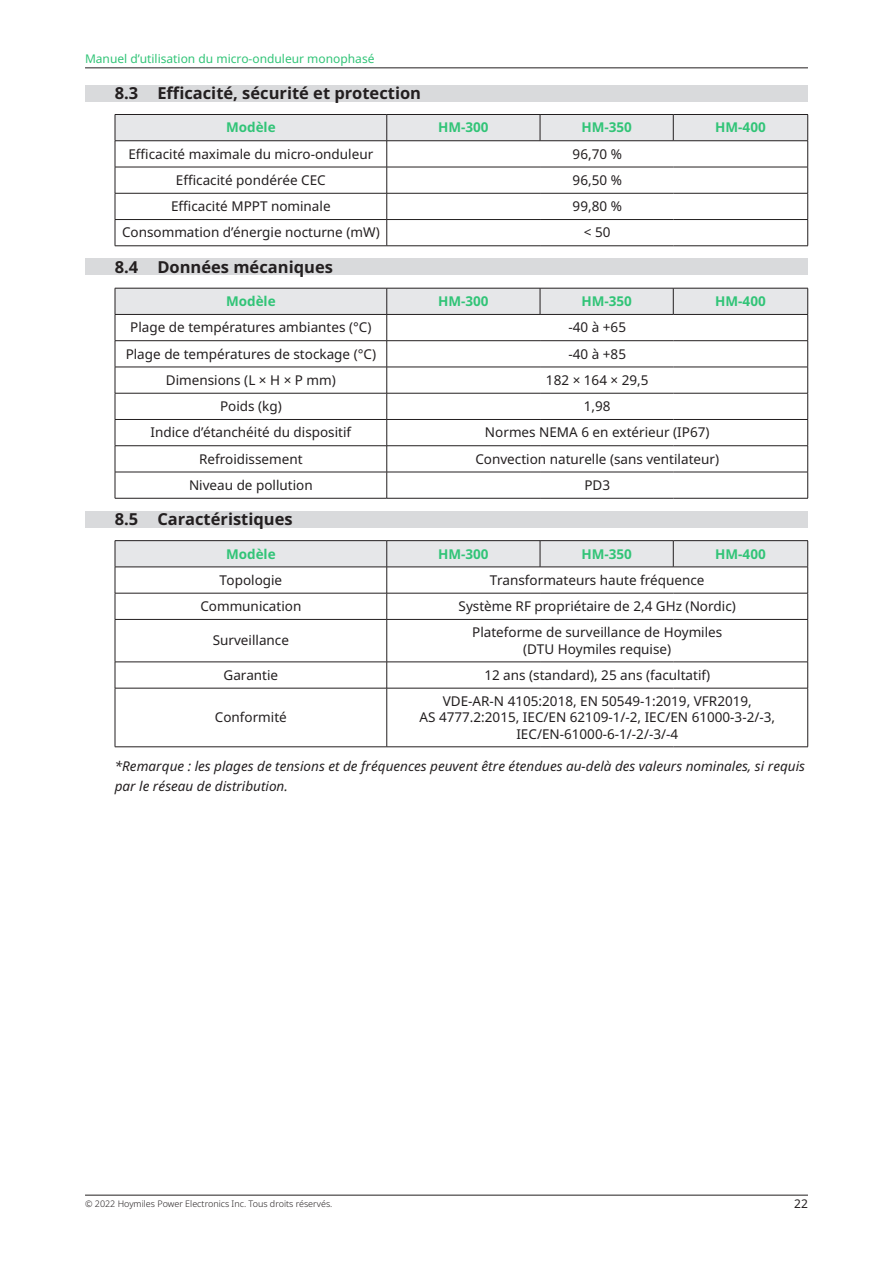
<style>
.page{position:relative;width:893px;height:1263px;background:#fff}
.page>*{position:absolute;margin:0;border:0;box-sizing:border-box;transform-origin:0 0}
.t1{font:700 16.5px "Noto Sans";color:#231f20}
.t2{font:13.5px/16.2px "Noto Sans";color:#231f20;text-align:center}
.t3{font:italic 13.5px/19.5px "Noto Sans";color:#231f20}
.t4{font:700 13.5px "Noto Sans";color:#31c477}
.t5{font:12px "Noto Sans";color:#31c477}
.t6{font:12px "Noto Sans";color:#231f20}
.t7{font:300 9px "Noto Sans";color:#231f20}
</style>
<div class="page">
<hr style="left:85px;top:1195px;width:723px;height:1px;background:#231f20">
<hr style="left:85px;top:68px;width:723px;height:1px;background:#231f20">
<div style="left:85px;top:85px;width:723px;height:17px;background:#d9dadc"></div>
<div style="left:85px;top:259px;width:723px;height:16px;background:#d9dadc"></div>
<div style="left:85px;top:511px;width:723px;height:17px;background:#d9dadc"></div>
<svg style="left:115px;top:114px;width:693px;height:132px"></svg>
<hr style="left:115px;top:246px;width:272px;height:1px;background:#231f20">
<hr style="left:387px;top:246px;width:153px;height:1px;background:#231f20">
<hr style="left:540px;top:246px;width:133px;height:1px;background:#231f20">
<hr style="left:673px;top:246px;width:135px;height:1px;background:#231f20">
<svg style="left:115px;top:288px;width:693px;height:210px"></svg>
<hr style="left:115px;top:498px;width:272px;height:1px;background:#231f20">
<hr style="left:387px;top:498px;width:153px;height:1px;background:#231f20">
<hr style="left:540px;top:498px;width:133px;height:1px;background:#231f20">
<hr style="left:673px;top:498px;width:135px;height:1px;background:#231f20">
<hr style="left:115px;top:540px;width:272px;height:1px;background:#231f20">
<hr style="left:387px;top:540px;width:153px;height:1px;background:#231f20">
<hr style="left:540px;top:540px;width:133px;height:1px;background:#231f20">
<hr style="left:673px;top:540px;width:135px;height:1px;background:#231f20">
<svg style="left:115px;top:541px;width:693px;height:78px"></svg>
<hr style="left:115px;top:619px;width:272px;height:1px;background:#231f20">
<hr style="left:115px;top:620px;width:1px;height:42px;background:#231f20">
<hr style="left:387px;top:619px;width:153px;height:1px;background:#231f20">
<hr style="left:386px;top:620px;width:1px;height:42px;background:#231f20">
<hr style="left:540px;top:619px;width:133px;height:1px;background:#231f20">
<hr style="left:673px;top:619px;width:135px;height:1px;background:#231f20">
<hr style="left:807px;top:620px;width:1px;height:42px;background:#231f20">
<hr style="left:115px;top:662px;width:272px;height:1px;background:#231f20">
<svg style="left:115px;top:662px;width:1px;height:26px"></svg>
<hr style="left:387px;top:662px;width:153px;height:1px;background:#231f20">
<svg style="left:386px;top:662px;width:1px;height:26px"></svg>
<hr style="left:540px;top:662px;width:133px;height:1px;background:#231f20">
<hr style="left:673px;top:662px;width:135px;height:1px;background:#231f20">
<svg style="left:807px;top:662px;width:1px;height:26px"></svg>
<hr style="left:115px;top:688px;width:272px;height:1px;background:#231f20">
<hr style="left:115px;top:688px;width:1px;height:59px;background:#231f20">
<hr style="left:387px;top:688px;width:153px;height:1px;background:#231f20">
<hr style="left:386px;top:688px;width:1px;height:59px;background:#231f20">
<hr style="left:540px;top:688px;width:133px;height:1px;background:#231f20">
<hr style="left:673px;top:688px;width:135px;height:1px;background:#231f20">
<hr style="left:807px;top:688px;width:1px;height:59px;background:#231f20">
<hr style="left:115px;top:746px;width:272px;height:1px;background:#231f20">
<hr style="left:387px;top:746px;width:153px;height:1px;background:#231f20">
<hr style="left:540px;top:746px;width:133px;height:1px;background:#231f20">
<hr style="left:673px;top:746px;width:135px;height:1px;background:#231f20">
<p class="t5" style="left:85px;top:51px;width:291px">Manuel d’utilisation du micro-onduleur monophasé</p>
<p class="t1" style="left:115px;top:82px;width:308px">8.3 Efficacité, sécurité et protection</p>
<p class="t4" style="left:226px;top:118px;width:51px">Modèle</p>
<p class="t4" style="left:438px;top:118px;width:52px">HM-300</p>
<p class="t4" style="left:581px;top:118px;width:52px">HM-350</p>
<p class="t4" style="left:715px;top:118px;width:52px">HM-400</p>
<p class="t2" style="left:128px;top:145px;width:246px">Efficacité maximale du micro-onduleur</p>
<p class="t2" style="left:573px;top:145px;width:51px">96,70 %</p>
<p class="t2" style="left:176px;top:172px;width:151px">Efficacité pondérée CEC</p>
<p class="t2" style="left:573px;top:172px;width:51px">96,50 %</p>
<p class="t2" style="left:171px;top:198px;width:161px">Efficacité MPPT nominale</p>
<p class="t2" style="left:573px;top:198px;width:51px">99,80 %</p>
<p class="t2" style="left:122px;top:224px;width:259px">Consommation d’énergie nocturne (mW)</p>
<p class="t2" style="left:584px;top:224px;width:28px">&lt; 50</p>
<p class="t1" style="left:115px;top:255px;width:220px">8.4 Données mécaniques</p>
<p class="t4" style="left:226px;top:292px;width:51px">Modèle</p>
<p class="t4" style="left:438px;top:292px;width:52px">HM-300</p>
<p class="t4" style="left:581px;top:292px;width:52px">HM-350</p>
<p class="t4" style="left:715px;top:292px;width:52px">HM-400</p>
<p class="t2" style="left:130px;top:319px;width:243px">Plage de températures ambiantes (°C)</p>
<p class="t2" style="left:568px;top:319px;width:59px">-40 à +65</p>
<p class="t2" style="left:126px;top:345px;width:252px">Plage de températures de stockage (°C)</p>
<p class="t2" style="left:568px;top:345px;width:59px">-40 à +85</p>
<p class="t2" style="left:166px;top:372px;width:171px">Dimensions (L × H × P mm)</p>
<p class="t2" style="left:546px;top:372px;width:104px">182 × 164 × 29,5</p>
<p class="t2" style="left:220px;top:398px;width:63px">Poids (kg)</p>
<p class="t2" style="left:584px;top:398px;width:28px">1,98</p>
<p class="t2" style="left:151px;top:424px;width:202px">Indice d’étanchéité du dispositif</p>
<p class="t2" style="left:485px;top:424px;width:226px">Normes NEMA 6 en extérieur (IP67)</p>
<p class="t2" style="left:199px;top:450px;width:105px">Refroidissement</p>
<p class="t2" style="left:475px;top:450px;width:245px">Convection naturelle (sans ventilateur)</p>
<p class="t2" style="left:189px;top:477px;width:125px">Niveau de pollution</p>
<p class="t2" style="left:584px;top:477px;width:27px">PD3</p>
<p class="t1" style="left:115px;top:508px;width:179px">8.5 Caractéristiques</p>
<p class="t4" style="left:226px;top:544px;width:51px">Modèle</p>
<p class="t4" style="left:438px;top:544px;width:52px">HM-300</p>
<p class="t4" style="left:581px;top:544px;width:52px">HM-350</p>
<p class="t4" style="left:715px;top:544px;width:52px">HM-400</p>
<p class="t2" style="left:219px;top:571px;width:64px">Topologie</p>
<p class="t2" style="left:490px;top:571px;width:216px">Transformateurs haute fréquence</p>
<p class="t2" style="left:200px;top:598px;width:103px">Communication</p>
<p class="t2" style="left:459px;top:598px;width:279px">Système RF propriétaire de 2,4 GHz (Nordic)</p>
<p class="t2" style="left:213px;top:632px;width:78px">Surveillance</p>
<p class="t2" style="left:472px;top:624px;width:252px">Plateforme de surveillance de Hoymiles</p>
<p class="t2" style="left:523px;top:640px;width:149px">(DTU Hoymiles requise)</p>
<p class="t2" style="left:224px;top:666px;width:56px">Garantie</p>
<p class="t2" style="left:484px;top:666px;width:227px">12 ans (standard), 25 ans (facultatif)</p>
<p class="t2" style="left:215px;top:709px;width:74px">Conformité</p>
<p class="t2" style="left:419px;top:693px;width:357px">VDE-AR-N 4105:2018, EN 50549-1:2019, VFR2019,<br>AS 4777.2:2015, IEC/EN 62109-1/-2, IEC/EN 61000-3-2/-3,<br>IEC/EN-61000-6-1/-2/-3/-4</p>
<p class="t3" style="left:115px;top:756px;width:692px">*Remarque : les plages de tensions et de fréquences peuvent être étendues au-delà des valeurs nominales, si requis par le réseau de distribution.</p>
<p class="t7" style="left:85px;top:1197px;width:249px">© 2022 Hoymiles Power Electronics Inc. Tous droits réservés.</p>
<p class="t6" style="left:794px;top:1195px;width:15px">22</p>
</div>
